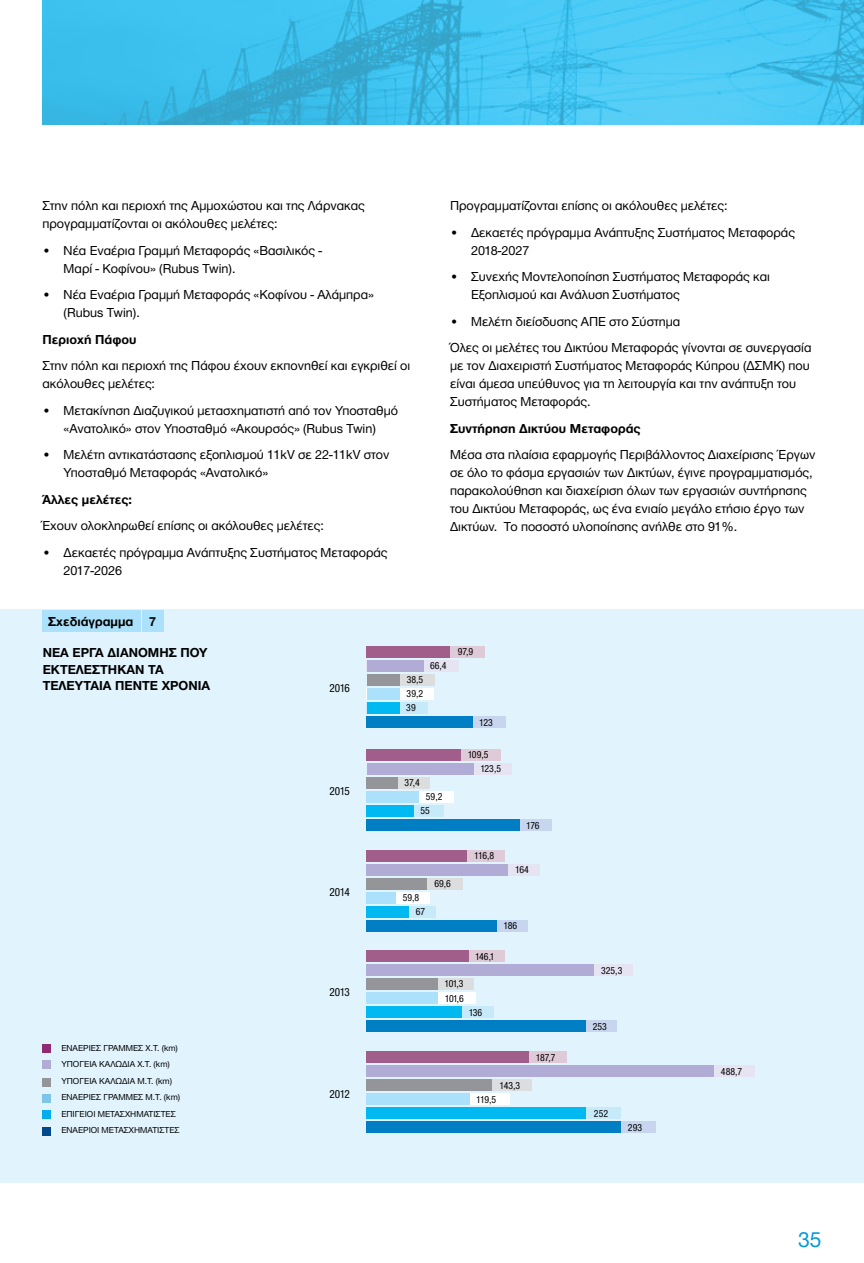
<style>
.page{position:relative;width:864px;height:1263px;background:#fff}
.page>*{position:absolute;margin:0;border:0;box-sizing:border-box;transform-origin:0 0}
.t1{font:22.5px "Helvetica Neue Greek";color:#0099d8}
.t2{font:13.5px/18px "Helvetica Neue Greek";color:#000}
.t3{font:700 13.5px/16.5px "Helvetica Neue Greek";color:#000}
.t4{font:condensed 12px "Helvetica Neue Greek";letter-spacing:-.05em;color:#000}
.t5{font:condensed 10.5px/14.1px "Helvetica Neue Greek";color:#000}
.t6{font:9px/16.5px "Helvetica Neue Greek";color:#000}
</style>
<div class="page">
<img style="left:43px;top:0;width:820px;height:124px">
<div style="left:0;top:609px;width:863px;height:573px;background:#e1f4fd"></div>
<div style="left:43px;top:1127px;width:8px;height:9px;background:#00478c"></div>
<div style="left:43px;top:1060px;width:8px;height:9px;background:#b0acd5"></div>
<div style="left:43px;top:1078px;width:8px;height:8px;background:#939598"></div>
<div style="left:43px;top:1044px;width:8px;height:9px;background:#8e2b72"></div>
<div style="left:43px;top:1094px;width:8px;height:9px;background:#7dc5e9"></div>
<div style="left:43px;top:1110px;width:8px;height:9px;background:#00aeef"></div>
<div style="left:375px;top:805px;width:69px;height:11px;background:#c7eafb"></div>
<div style="left:393px;top:748px;width:107px;height:12px;background:#dfcad7"></div>
<div style="left:400px;top:763px;width:111px;height:12px;background:#e6e4f2"></div>
<div style="left:366px;top:777px;width:64px;height:11px;background:#dcddde"></div>
<div style="left:366px;top:791px;width:88px;height:11px;background:#fff"></div>
<div style="left:366px;top:805px;width:48px;height:11px;background:#00b9f1"></div>
<div style="left:366px;top:819px;width:186px;height:12px;background:#c7d6ee"></div>
<div style="left:366px;top:748px;width:94px;height:12px;background:#a25e8a"></div>
<div style="left:366px;top:762px;width:107px;height:12px;background:#b0acd5"></div>
<div style="left:366px;top:777px;width:31px;height:11px;background:#939598"></div>
<div style="left:366px;top:791px;width:52px;height:11px;background:#abe1fa"></div>
<div style="left:366px;top:819px;width:153px;height:12px;background:#007ec3"></div>
<div style="left:366px;top:950px;width:138px;height:12px;background:#dfcad7"></div>
<div style="left:366px;top:964px;width:267px;height:12px;background:#e6e4f2"></div>
<div style="left:366px;top:978px;width:108px;height:12px;background:#dcddde"></div>
<div style="left:367px;top:992px;width:108px;height:12px;background:#fff"></div>
<div style="left:366px;top:1006px;width:127px;height:12px;background:#c7eafb"></div>
<div style="left:366px;top:1020px;width:251px;height:12px;background:#c7d6ee"></div>
<div style="left:366px;top:950px;width:102px;height:12px;background:#a25e8a"></div>
<div style="left:366px;top:964px;width:227px;height:12px;background:#b0acd5"></div>
<div style="left:366px;top:978px;width:71px;height:12px;background:#939598"></div>
<div style="left:366px;top:992px;width:71px;height:12px;background:#abe1fa"></div>
<div style="left:366px;top:1006px;width:95px;height:12px;background:#00b9f1"></div>
<div style="left:366px;top:1020px;width:220px;height:12px;background:#007ec3"></div>
<div style="left:420px;top:1051px;width:146px;height:12px;background:#dfcad7"></div>
<div style="left:366px;top:1065px;width:388px;height:12px;background:#e6e4f2"></div>
<div style="left:366px;top:1079px;width:165px;height:12px;background:#dcddde"></div>
<div style="left:366px;top:1093px;width:144px;height:12px;background:#fff"></div>
<div style="left:424px;top:1107px;width:196px;height:12px;background:#c7eafb"></div>
<div style="left:366px;top:1121px;width:289px;height:12px;background:#c7d6ee"></div>
<div style="left:366px;top:1051px;width:162px;height:12px;background:#a25e8a"></div>
<div style="left:366px;top:1065px;width:347px;height:12px;background:#b0acd5"></div>
<div style="left:366px;top:1079px;width:125px;height:12px;background:#939598"></div>
<div style="left:366px;top:1093px;width:103px;height:12px;background:#abe1fa"></div>
<div style="left:366px;top:1107px;width:220px;height:12px;background:#00b9f1"></div>
<div style="left:366px;top:1121px;width:254px;height:12px;background:#007ec3"></div>
<div style="left:366px;top:849px;width:138px;height:12px;background:#dfcad7"></div>
<div style="left:366px;top:863px;width:173px;height:12px;background:#e6e4f2"></div>
<div style="left:378px;top:878px;width:84px;height:11px;background:#dcddde"></div>
<div style="left:366px;top:892px;width:63px;height:11px;background:#fff"></div>
<div style="left:366px;top:906px;width:70px;height:11px;background:#c7eafb"></div>
<div style="left:366px;top:920px;width:162px;height:12px;background:#c7d6ee"></div>
<div style="left:366px;top:849px;width:101px;height:12px;background:#a25e8a"></div>
<div style="left:366px;top:863px;width:142px;height:12px;background:#b0acd5"></div>
<div style="left:366px;top:878px;width:60px;height:11px;background:#939598"></div>
<div style="left:366px;top:892px;width:29px;height:11px;background:#abe1fa"></div>
<div style="left:366px;top:906px;width:42px;height:11px;background:#00b9f1"></div>
<div style="left:366px;top:920px;width:130px;height:12px;background:#007ec3"></div>
<div style="left:366px;top:702px;width:61px;height:12px;background:#c7eafb"></div>
<div style="left:366px;top:646px;width:118px;height:11px;background:#dfcad7"></div>
<div style="left:366px;top:660px;width:92px;height:11px;background:#e6e4f2"></div>
<div style="left:366px;top:674px;width:68px;height:12px;background:#dcddde"></div>
<div style="left:366px;top:688px;width:67px;height:12px;background:#fff"></div>
<div style="left:366px;top:702px;width:33px;height:12px;background:#00b9f1"></div>
<div style="left:366px;top:716px;width:140px;height:12px;background:#c7d6ee"></div>
<div style="left:366px;top:646px;width:84px;height:11px;background:#a25e8a"></div>
<div style="left:366px;top:660px;width:57px;height:11px;background:#b0acd5"></div>
<div style="left:366px;top:674px;width:33px;height:12px;background:#939598"></div>
<div style="left:366px;top:688px;width:33px;height:12px;background:#abe1fa"></div>
<div style="left:366px;top:716px;width:106px;height:12px;background:#007ec3"></div>
<div style="left:142px;top:610px;width:22px;height:21px;background:#abe1fa"></div>
<div style="left:43px;top:610px;width:98px;height:21px;background:#abe1fa"></div>
<p class="t2" style="left:43px;top:197px;width:324px">Στην πόλη και περιοχή της Αμμοχώστου και της Λάρνακας προγραμματίζονται οι ακόλουθες μελέτες:</p>
<p class="t2" style="left:64px;top:241px;width:260px;text-indent:-21px">• Νέα Εναέρια Γραμμή Μεταφοράς «Βασιλικός -<br>Μαρί - Κοφίνου» (Rubus Twin).</p>
<p class="t2" style="left:64px;top:286px;width:312px;text-indent:-21px">• Νέα Εναέρια Γραμμή Μεταφοράς «Κοφίνου - Αλάμπρα» (Rubus Twin).</p>
<p class="t3" style="left:43px;top:331px;width:95px">Περιοχή Πάφου</p>
<p class="t2" style="left:43px;top:357px;width:369px">Στην πόλη και περιοχή της Πάφου έχουν εκπονηθεί και εγκριθεί οι ακόλουθες μελέτες:</p>
<p class="t2" style="left:43px;top:401px;width:357px;text-align:center">• Μετακίνηση Διαζυγικού μετασχηματιστή από τον Υποσταθμό «Ανατολικό» στον Υποσταθμό «Ακουρσός» (Rubus Twin)</p>
<p class="t2" style="left:64px;top:446px;width:327px;text-indent:-21px">• Μελέτη αντικατάστασης εξοπλισμού 11kV σε 22-11kV στον<br>Υποσταθμό Μεταφοράς «Ανατολικό»</p>
<p class="t3" style="left:43px;top:491px;width:91px">Άλλες μελέτες:</p>
<p class="t2" style="left:43px;top:517px;width:283px">Έχουν ολοκληρωθεί επίσης οι ακόλουθες μελέτες:</p>
<p class="t2" style="left:64px;top:543px;width:325px;text-indent:-21px">• Δεκαετές πρόγραμμα Ανάπτυξης Συστήματος Μεταφοράς<br>2017-2026</p>
<p class="t3" style="left:48px;top:613px;width:109px">Σχεδιάγραμμα 7</p>
<p class="t2" style="left:450px;top:197px;width:279px">Προγραμματίζονται επίσης οι ακόλουθες μελέτες:</p>
<p class="t2" style="left:471px;top:223px;width:325px;text-indent:-21px">• Δεκαετές πρόγραμμα Ανάπτυξης Συστήματος Μεταφοράς<br>2018-2027</p>
<p class="t2" style="left:471px;top:268px;width:300px;text-indent:-21px">• Συνεχής Μοντελοποίηση Συστήματος Μεταφοράς και<br>Εξοπλισμού και Ανάλυση Συστήματος</p>
<p class="t2" style="left:450px;top:308px;width:363px;line-height:26.5px">• Μελέτη διείσδυσης ΑΠΕ στο Σύστημα<br>Όλες οι μελέτες του Δικτύου Μεταφοράς γίνονται σε συνεργασία</p>
<p class="t2" style="left:450px;top:357px;width:361px">με τον Διαχειριστή Συστήματος Μεταφοράς Κύπρου (ΔΣΜΚ) που είναι άμεσα υπεύθυνος για τη λειτουργία και την ανάπτυξη του<br>Συστήματος Μεταφοράς.</p>
<p class="t3" style="left:450px;top:420px;width:192px">Συντήρηση Δικτύου Μεταφοράς</p>
<p class="t2" style="left:450px;top:446px;width:366px">Μέσα στα πλαίσια εφαρμογής Περιβάλλοντος Διαχείρισης Έργων σε όλο το φάσμα εργασιών των Δικτύων, έγινε προγραμματισμός, παρακολούθηση και διαχείριση όλων των εργασιών συντήρησης του Δικτύου Μεταφοράς, ως ένα ενιαίο μεγάλο ετήσιο έργο των Δικτύων. Το ποσοστό υλοποίησης ανήλθε στο 91%.</p>
<p class="t3" style="left:43px;top:644px;width:169px">ΝΕΑ ΕΡΓΑ ΔΙΑΝΟΜΗΣ ΠΟΥ<br>ΕΚΤΕΛΕΣΤΗΚΑΝ ΤΑ<br>ΤΕΛΕΥΤΑΙΑ ΠΕΝΤΕ ΧΡΟΝΙΑ</p>
<p class="t6" style="left:61px;top:1040px;width:120px">ΕΝΑΕΡΙΕΣ ΓΡΑΜΜΕΣ Χ.Τ. (km)<br>ΥΠΟΓΕΙΑ ΚΑΛΩΔΙΑ Χ.Τ. (km)<br>ΥΠΟΓΕΙΑ ΚΑΛΩΔΙΑ Μ.Τ. (km)<br>ΕΝΑΕΡΙΕΣ ΓΡΑΜΜΕΣ Μ.Τ. (km)<br>ΕΠΙΓΕΙΟΙ ΜΕΤΑΣΧΗΜΑΤΙΣΤΕΣ<br>ΕΝΑΕΡΙΟΙ ΜΕΤΑΣΧΗΜΑΤΙΣΤΕΣ</p>
<p class="t4" style="left:329px;top:681px;width:22px">2016</p>
<p class="t4" style="left:329px;top:784px;width:22px">2015</p>
<p class="t4" style="left:329px;top:885px;width:22px">2014</p>
<p class="t4" style="left:329px;top:985px;width:22px">2013</p>
<p class="t4" style="left:329px;top:1087px;width:22px">2012</p>
<p class="t5" style="left:430px;top:659px;width:18px">66,4</p>
<p class="t5" style="left:406px;top:673px;width:18px;text-align:justify">38,5<br>39,2<br>39</p>
<p class="t5" style="left:404px;top:775px;width:17px">37,4</p>
<p class="t5" style="left:420px;top:790px;width:23px;text-indent:5px">59,2<br>55</p>
<p class="t5" style="left:457px;top:645px;width:17px">97,9</p>
<p class="t5" style="left:479px;top:715px;width:15px">123</p>
<p class="t5" style="left:480px;top:748px;width:22px;text-indent:-13px">109,5<br>123,5</p>
<p class="t5" style="left:474px;top:849px;width:22px">116,8</p>
<p class="t5" style="left:415px;top:891px;width:11px;text-indent:-13px">59,8<br>67</p>
<p class="t5" style="left:434px;top:877px;width:18px">69,6</p>
<p class="t5" style="left:526px;top:818px;width:15px">176</p>
<p class="t5" style="left:515px;top:863px;width:15px">164</p>
<p class="t5" style="left:444px;top:977px;width:21px">101,3<br>101,6</p>
<p class="t5" style="left:475px;top:949px;width:21px">146,1</p>
<p class="t5" style="left:468px;top:1005px;width:15px">136</p>
<p class="t5" style="left:503px;top:919px;width:15px">186</p>
<p class="t5" style="left:499px;top:1078px;width:22px">143,3</p>
<p class="t5" style="left:476px;top:1092px;width:22px">119,5</p>
<p class="t5" style="left:535px;top:1050px;width:21px">187,7</p>
<p class="t5" style="left:601px;top:963px;width:23px">325,3</p>
<p class="t5" style="left:592px;top:1019px;width:16px">253</p>
<p class="t5" style="left:593px;top:1106px;width:16px">252</p>
<p class="t5" style="left:627px;top:1120px;width:16px">293</p>
<p class="t5" style="left:720px;top:1064px;width:23px">488,7</p>
<h1 class="t1" style="left:797px;top:1227px;width:25px">35</h1>
</div>
